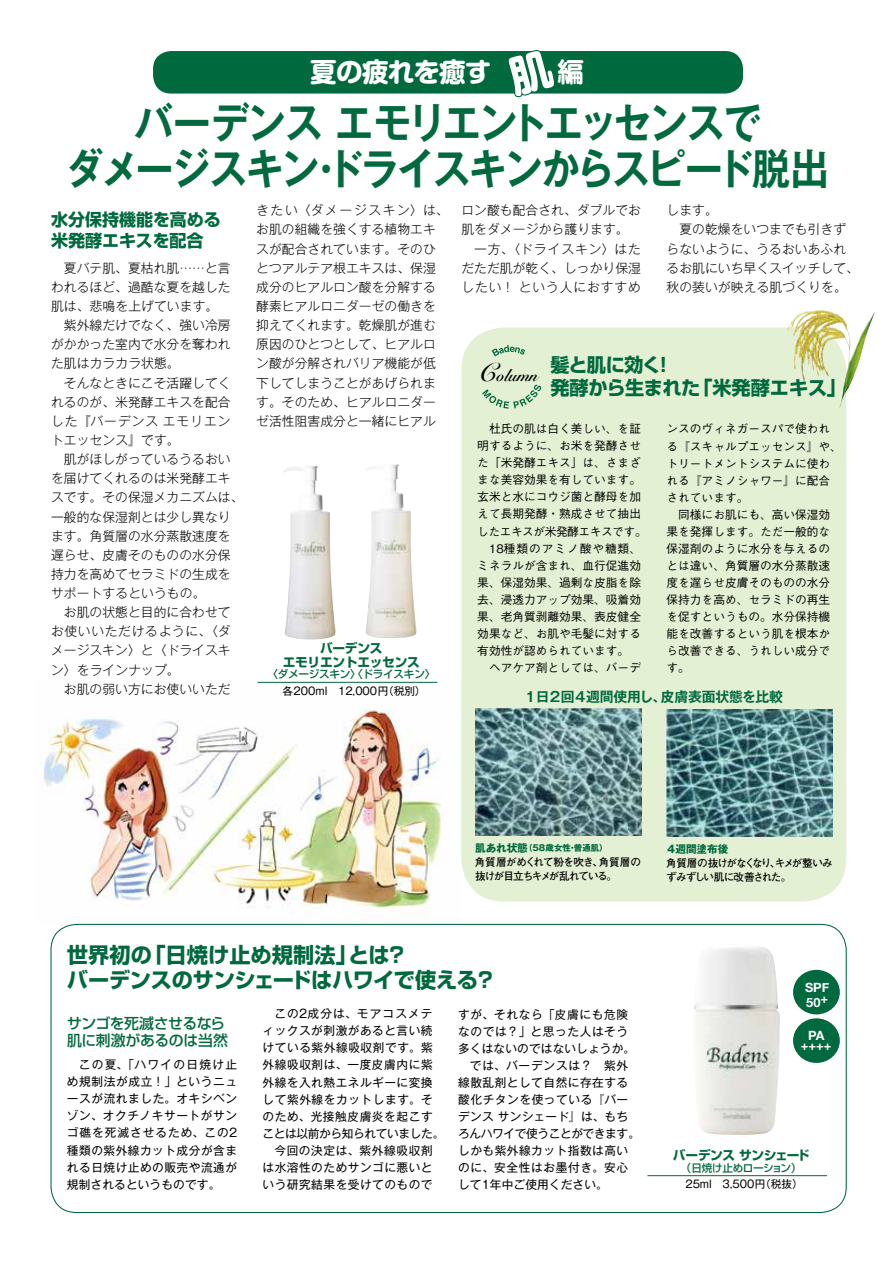
<style>
.page{position:relative;width:893px;height:1263px;background:#fff}
.page>*{position:absolute;margin:0;border:0;box-sizing:border-box;transform-origin:0 0}
.t1{font:700 42.45px/45.8px "Gothic MB101 Pro De";letter-spacing:-.05em;color:#00693e;text-align:center;scale:.9 1}
.t2{font:700 26.55px "Shin M Go Pro";letter-spacing:-.03em;color:#fff}
.t3{font:700 21.3px/25.5px "Shin Go Pro";letter-spacing:-.01em;color:#00693e}
.t4{font:700 19.2px/23.4px "Shin Go Pro";letter-spacing:-.015em;color:#00693e}
.t5{font:700 16.95px/21.3px "Shin Go Pro";color:#00693e}
.t6{font:700 16.95px "Snell Roundhand";color:#000}
.t7{font:500 14.85px/17px "Shin Go Pro";letter-spacing:-.03em;color:#00693e}
.t8{font:700 13.8px "Gothic MB101 Pro De";letter-spacing:-.01em;color:#00693e}
.t9{font:300 12.75px/19.2px "Gothic MB101 Pro";letter-spacing:.005em;color:#000}
.t10{font:700 12.75px/13.8px "Shin Go Pro";letter-spacing:-.025em;color:#00693e;text-align:center}
.t11{font:700 12.75px/9.6px "Helvetica Neue";color:#fff;text-align:center}
.t12{font:11.7px/17px "Gothic MB101 Pro";letter-spacing:.04em;color:#000}
.t13{font:500 11.7px/17px "Gothic BBB Pro";color:#000}
.t14{font:700 10.65px/13.8px "Futo Go B101 Pro";letter-spacing:-.085em;color:#000}
.t15{font:10.65px "Gothic MB101 Pro";color:#000}
.t16{font:500 10.65px "Shin Go Pro";letter-spacing:-.025em;color:#00693e}
.t17{font:700 10.65px "Gothic MB101 Pro";letter-spacing:-.01em;color:#00693e}
.t18{font:700 8.55px "Gothic MB101 Pro";letter-spacing:-.01em;color:#00693e}
.s1{font-size:25.5px}
.s2{font-size:10.65px}
</style>
<div class="page">
<img style="left:43px;top:681px;width:418px;height:243px">
<div style="left:153px;top:51px;width:590px;height:43px;background:#00693e;border-radius:18px"></div>
<hr style="left:258px;top:682px;width:179px;height:1px;background:#00693e">
<img style="left:366px;top:464px;width:51px;height:175px">
<hr style="left:647px;top:1175px;width:180px;height:1px;background:#00693e">
<img style="left:694px;top:946px;width:86px;height:189px">
<div style="left:793px;top:1018px;width:47px;height:45px;background:#00693e;border-radius:50%"></div>
<div style="left:793px;top:970px;width:47px;height:44px;background:#00693e;border-radius:50%"></div>
<img style="left:284px;top:465px;width:52px;height:175px">
<div style="left:461px;top:327px;width:385px;height:574px;background:#e3f0d3;border-radius:43px"></div>
<svg style="left:492px;top:345px;width:33px;height:11px"></svg>
<svg style="left:482px;top:385px;width:59px;height:24px"></svg>
<img style="left:666px;top:709px;width:166px;height:128px">
<img style="left:786px;top:310px;width:37px;height:71px">
<img style="left:475px;top:708px;width:166px;height:128px">
<svg style="left:506px;top:50px;width:50px;height:48px"></svg>
<h2 class="t2" style="left:310px;top:51px;width:208px">夏の疲れを癒す　</h2>
<h2 class="t2" style="left:557px;top:51px;width:28px">編</h2>
<h1 class="t1" style="left:65px;top:95px;width:850px">バーデンス エモリエントエッセンスで<br>ダメージスキン・ドライスキンからスピード脱出</h1>
<h3 class="t5" style="left:51px;top:207px;width:171px">水分保持機能を高める米発酵エキスを配合</h3>
<p class="t9" style="left:256px;top:199px;width:194px">きたい〈ダメージスキン〉は、お肌の組織を強くする植物エキスが配合されています。そのひとつアルテア根エキスは、保湿成分のヒアルロン酸を分解する酵素ヒアルロニダーゼの働きを抑えてくれます。乾燥肌が進む原因のひとつとして、ヒアルロン酸が分解されバリア機能が低下してしまうことがあげられます。そのため、ヒアルロニダーゼ活性阻害成分と一緒にヒアル</p>
<p class="t9" style="left:51px;top:256px;width:194px">　夏バテ肌、夏枯れ肌……と言われるほど、過酷な夏を越した肌は、悲鳴を上げています。<br>　紫外線だけでなく、強い冷房がかかった室内で水分を奪われた肌はカラカラ状態。<br>　そんなときにこそ活躍してくれるのが、米発酵エキスを配合した『バーデンス エモリエントエッセンス』です。<br>　肌がほしがっているうるおいを届けてくれるのは米発酵エキスです。その保湿メカニズムは、一般的な保湿剤とは少し異なります。角質層の水分蒸散速度を遅らせ、皮膚そのものの水分保持力を高めてセラミドの生成をサポートするというもの。<br>　お肌の状態と目的に合わせてお使いいただけるように、〈ダメージスキン〉と〈ドライスキン〉をラインナップ。<br>　お肌の弱い方にお使いいただ</p>
<p class="t10" style="left:283px;top:640px;width:139px">バーデンス<br>エモリエントエッセンス</p>
<p class="t16" style="left:267px;top:666px;width:169px">〈ダメージスキン〉〈ドライスキン〉</p>
<p class="t15" style="left:282px;top:682px;width:145px">各200ml　12,000円（税別）</p>
<p class="t9" style="left:461px;top:199px;width:181px">ロン酸も配合され、ダブルでお肌をダメージから護ります。　一方、〈ドライスキン〉はただただ肌が乾く、しっかり保湿したい！ という人におすすめ</p>
<p class="t9" style="left:666px;top:199px;width:194px">します。<br>　夏の乾燥をいつまでも引きずらないように、うるおいあふれるお肌にいち早くスイッチして、秋の装いが映える肌づくりを。</p>
<h3 class="t6" style="left:480px;top:361px;width:60px"><span class="s1">C</span>olumn</h3>
<h3 class="t4" style="left:550px;top:351px;width:297px">髪と肌に効く！<br>発酵から生まれた「米発酵エキス」</h3>
<p class="t13" style="left:477px;top:419px;width:177px">　杜氏の肌は白く美しい、を証明するように、お米を発酵させた「米発酵エキス」は、さまざまな美容効果を有しています。玄米と水にコウジ菌と酵母を加えて長期発酵・熟成させて抽出したエキスが米発酵エキスです。　　18種類のアミノ酸や糖類、ミネラルが含まれ、血行促進効果、保湿効果、過剰な皮脂を除去、浸透力アップ効果、吸着効果、老角質剥離効果、表皮健全効果など、お肌や毛髪に対する有効性が認められています。<br>　ヘアケア剤としては、バーデ</p>
<p class="t13" style="left:666px;top:419px;width:177px">ンスのヴィネガースパで使われる『スキャルプエッセンス』や、トリートメントシステムに使われる『アミノシャワー』に配合されています。<br>　同様にお肌にも、高い保湿効果を発揮します。ただ一般的な保湿剤のように水分を与えるのとは違い、角質層の水分蒸散速度を遅らせ皮膚そのものの水分保持力を高め、セラミドの再生を促すというもの。水分保持機能を改善するという肌を根本から改善できる、うれしい成分です。</p>
<p class="t8" style="left:525px;top:685px;width:259px">1日2回4週間使用し、皮膚表面状態を比較</p>
<p class="t18" style="left:475px;top:841px;width:134px"><span class="s2">肌あれ状態</span>（58歳女性・普通肌）</p>
<p class="t14" style="left:475px;top:854px;width:168px">角質層がめくれて粉を吹き、角質層の抜けが目立ちキメが乱れている。</p>
<p class="t17" style="left:667px;top:840px;width:63px">4週間塗布後</p>
<p class="t14" style="left:666px;top:855px;width:168px">角質層の抜けがなくなり、キメが整いみずみずしい肌に改善された。</p>
<h3 class="t3" style="left:67px;top:940px;width:431px">世界初の「日焼け止め規制法」とは？<br>バーデンスのサンシェードはハワイで使える？</h3>
<p class="t7" style="left:67px;top:1013px;width:162px">サンゴを死滅させるなら肌に刺激があるのは当然</p>
<p class="t12" style="left:67px;top:1055px;width:172px;text-align:justify">　この夏、「ハワイの日焼け止め規制法が成立！」というニュースが流れました。オキシベンゾン、オクチノキサートがサンゴ礁を死滅させるため、この2種類の紫外線カット成分が含まれる日焼け止めの販売や流通が規制されるというものです。</p>
<p class="t12" style="left:263px;top:1004px;width:183px">　この2成分は、モアコスメティックスが刺激があると言い続けている紫外線吸収剤です。紫外線吸収剤は、一度皮膚内に紫外線を入れ熱エネルギーに変換して紫外線をカットします。そのため、光接触皮膚炎を起こすことは以前から知られていました。　今回の決定は、紫外線吸収剤は水溶性のためサンゴに悪いという研究結果を受けてのもので</p>
<p class="t12" style="left:458px;top:1004px;width:183px">すが、それなら「皮膚にも危険なのでは？」と思った人はそう多くはないのではないしょうか。　では、バーデンスは？　紫外線散乱剤として自然に存在する酸化チタンを使っている『バーデンスサンシェード』は、もちろんハワイで使うことができます。しかも紫外線カット指数は高いのに、安全性はお墨付き。安心して1年中ご使用ください。</p>
<p class="t11" style="left:805px;top:980px;width:26px;line-height:14.9px;text-align:left">SPF<br>50+</p>
<p class="t11" style="left:801px;top:1031px;width:32px">PA ++++</p>
<p class="t10" style="left:673px;top:1147px;width:138px">バーデンス サンシェード</p>
<p class="t16" style="left:681px;top:1159px;width:122px">（日焼け止めローション）</p>
<p class="t15" style="left:685px;top:1175px;width:119px">25ml 3,500円（税抜）</p>
</div>
